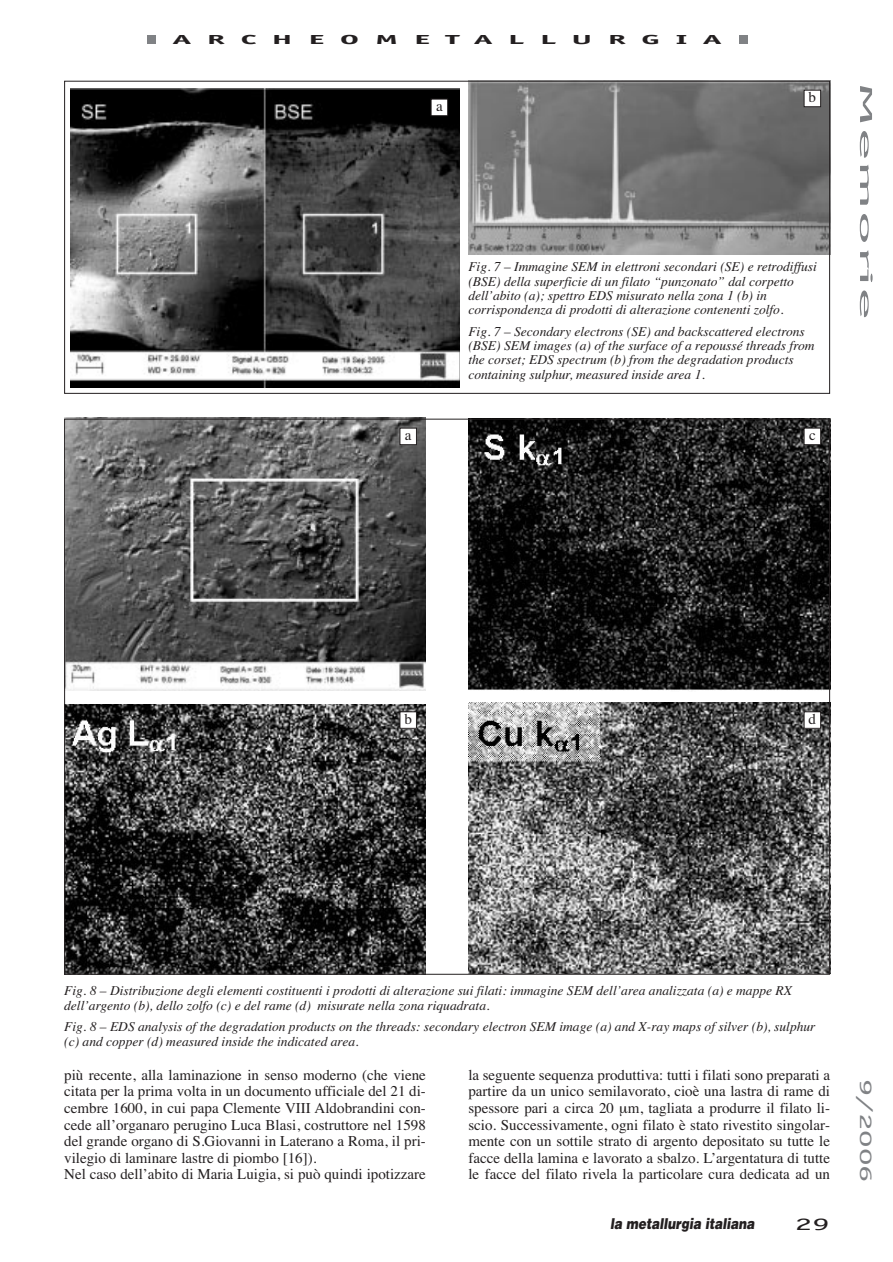
<style>
.page{position:relative;width:893px;height:1262px;background:#fff}
.page>*{position:absolute;margin:0;border:0;box-sizing:border-box;transform-origin:0 0}
.t1{font:18px "Officina Sans";color:#808285;scale:4 1}
.t2{font:18px "Officina Sans";color:#808285;scale:2 1}
.t3{font:18px "Officina Sans";color:#231f20;scale:2 1}
.t4{font:15px/16.5px "Times";color:#231f20}
.t5{font:italic 900 15px "Helvetica";color:#231f20;scale:.8 1}
.t6{font:italic 13.5px/14.2px "Times";color:#231f20}
.t7{font:700 13.5px "Officina Sans";letter-spacing:.47em;color:#231f20;scale:2.5 1}
</style>
<div class="page">
<div style="left:739px;top:36px;width:8px;height:8px;background:#808285"></div>
<div style="left:147px;top:36px;width:8px;height:8px;background:#808285"></div>
<img style="left:70px;top:88px;width:390px;height:299px">
<img style="left:468px;top:83px;width:360px;height:172px">
<div style="left:431px;top:99px;width:16px;height:17px;background:#fff"></div>
<div style="left:431px;top:99px;width:17px;height:17px;border:1px solid #231f20"></div>
<div style="left:804px;top:90px;width:16px;height:17px;background:#fff"></div>
<div style="left:803px;top:90px;width:18px;height:17px;border:1px solid #231f20"></div>
<img style="left:64px;top:418px;width:362px;height:272px">
<img style="left:66px;top:704px;width:360px;height:268px">
<img style="left:468px;top:421px;width:360px;height:270px">
<img style="left:468px;top:702px;width:360px;height:270px">
<div style="left:400px;top:428px;width:16px;height:16px;background:#fff"></div>
<div style="left:399px;top:428px;width:18px;height:17px;border:1px solid #231f20"></div>
<div style="left:804px;top:428px;width:16px;height:16px;background:#fff"></div>
<div style="left:803px;top:428px;width:18px;height:17px;border:1px solid #231f20"></div>
<div style="left:400px;top:712px;width:16px;height:16px;background:#fff"></div>
<div style="left:399px;top:711px;width:18px;height:17px;border:1px solid #231f20"></div>
<div style="left:804px;top:712px;width:16px;height:16px;background:#fff"></div>
<div style="left:803px;top:711px;width:18px;height:17px;border:1px solid #231f20"></div>
<p class="t7" style="left:173px;top:34px;width:221px">ARCHEOMETALLURGIA</p>
<p class="t4" style="left:436px;top:99px;width:8px">a</p>
<p class="t4" style="left:808px;top:90px;width:9px">b</p>
<p class="t6" style="left:468px;top:261px;width:350px">Fig. 7 – Immagine SEM in elettroni secondari (SE) e retrodiffusi (BSE) della superficie di un filato “punzonato” dal corpetto dell’abito (a); spettro EDS misurato nella zona 1 (b) in corrispondenza di prodotti di alterazione contenenti zolfo.</p>
<p class="t6" style="left:468px;top:325px;width:348px">Fig. 7 – Secondary electrons (SE) and backscattered electrons (BSE) SEM images (a) of the surface of a repoussé threads from the corset; EDS spectrum (b) from the degradation products containing sulphur, measured inside area 1.</p>
<p class="t4" style="left:405px;top:428px;width:8px">a</p>
<p class="t4" style="left:809px;top:428px;width:8px">c</p>
<h1 class="t1" style="left:873px;top:81px;width:61px;rotate:90deg">Memorie</h1>
<p class="t4" style="left:404px;top:711px;width:9px">b</p>
<p class="t4" style="left:808px;top:711px;width:9px">d</p>
<p class="t6" style="left:64px;top:984px;width:729px">Fig. 8 – Distribuzione degli elementi costituenti i prodotti di alterazione sui filati: immagine SEM dell’area analizzata (a) e mappe RX dell’argento (b), dello zolfo (c) e del rame (d) misurate nella zona riquadrata.</p>
<p class="t6" style="left:64px;top:1020px;width:752px">Fig. 8 – EDS analysis of the degradation products on the threads: secondary electron SEM image (a) and X-ray maps of silver (b), sulphur (c) and copper (d) measured inside the indicated area.</p>
<p class="t4" style="left:64px;top:1068px;width:363px">più recente, alla laminazione in senso moderno (che viene citata per la prima volta in un documento ufficiale del 21 di&shy;cembre 1600, in cui papa Clemente VIII Aldobrandini con&shy;cede all’organaro perugino Luca Blasi, costruttore nel 1598 del grande organo di S.Giovanni in Laterano a Roma, il pri&shy;vilegio di laminare lastre di piombo [16]).<br>Nel caso dell’abito di Maria Luigia, si può quindi ipotizzare</p>
<p class="t4" style="left:468px;top:1068px;width:363px;text-align:justify">la seguente sequenza produttiva: tutti i filati sono preparati a partire da un unico semilavorato, cioè una lastra di rame di spessore pari a circa 20 m, tagliata a produrre il filato li&shy;scio. Successivamente, ogni filato è stato rivestito singolar&shy;mente con un sottile strato di argento depositato su tutte le facce della lamina e lavorato a sbalzo. L’argentatura di tutte le facce del filato rivela la particolare cura dedicata ad un</p>
<p class="t5" style="left:610px;top:1217px;width:182px">la metallurgia italiana</p>
<h1 class="t3" style="left:795px;top:1217px;width:19px">29</h1>
<h1 class="t2" style="left:873px;top:1079px;width:53px;rotate:90deg">9/2006</h1>
</div>
